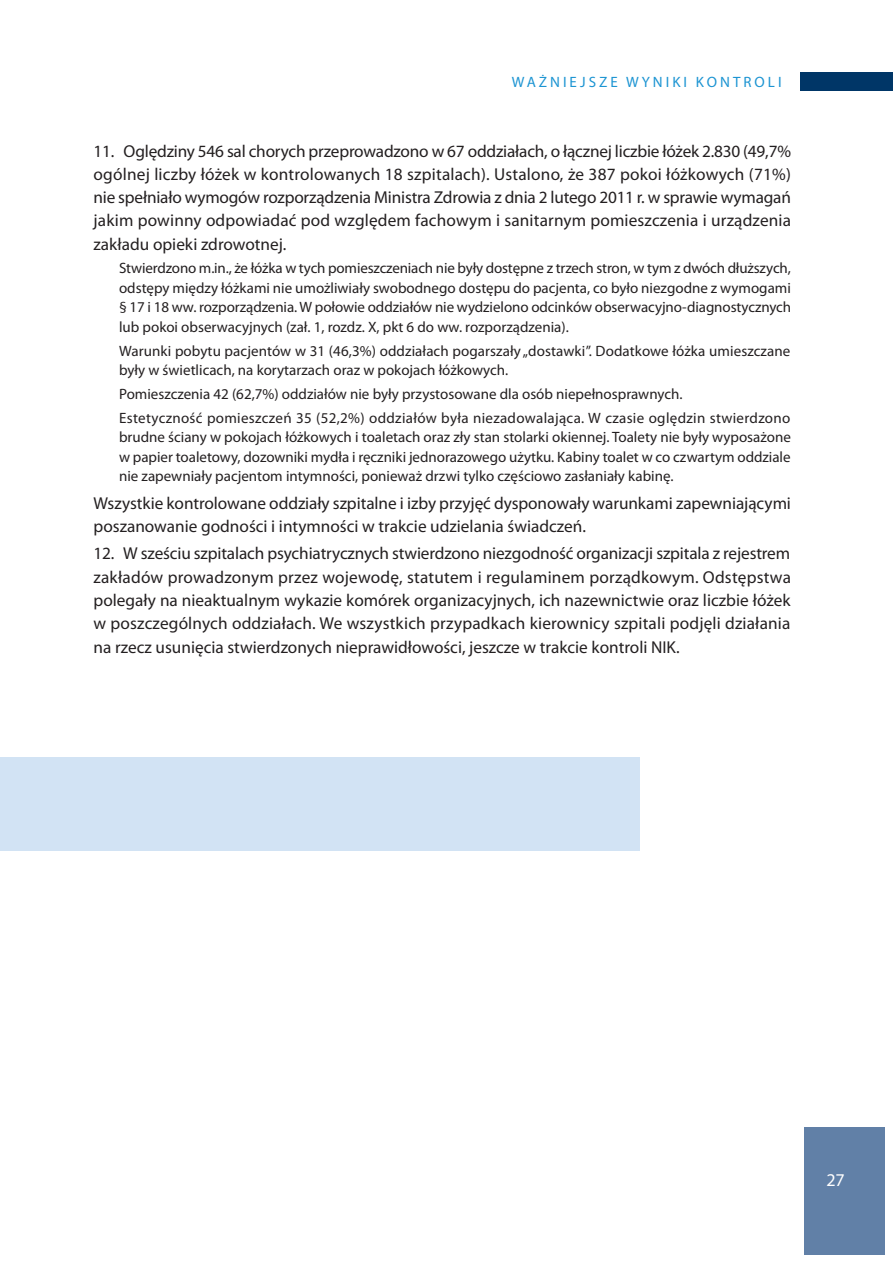
<style>
.page{position:relative;width:893px;height:1263px;background:#fff}
.page>*{position:absolute;margin:0;border:0;box-sizing:border-box;transform-origin:0 0}
.t1{font:18px "Myriad Pro";color:#fff}
.t2{font:17.25px/23.2px "Myriad Pro";color:#231f20;text-align:justify}
.t3{font:15px/19.5px "Myriad Pro";color:#231f20;text-align:justify}
.t4{font:15px "Myriad Pro";letter-spacing:.2em;color:#1c94d2}
</style>
<div class="page">
<div style="left:804px;top:1127px;width:80px;height:127px;background:#6180a7"></div>
<div style="left:800px;top:72px;width:93px;height:19px;background:#003667"></div>
<div style="left:0;top:757px;width:639px;height:93px;background:#d2e3f4"></div>
<p class="t4" style="left:512px;top:73px;width:49px">wa żniejsze</p>
<p class="t4" style="left:626px;top:73px;width:11px">wyniki</p>
<p class="t4" style="left:696px;top:73px;width:36px">kontr</p>
<p class="t4" style="left:755px;top:73px;width:21px">oli</p>
<p class="t2" style="left:94px;top:139px;width:699px">11. Oględziny 546 sal chorych przeprowadzono w 67 oddziałach, o łącznej liczbie łóżek 2.830 (49,7% ogólnej liczby łóżek w kontrolowanych 18 szpitalach). Ustalono, że 387 pokoi łóżkowych (71%) nie spełniało wymogów rozporządzenia Ministra Zdrowia z dnia 2 lutego 2011 r. w sprawie wymagań jakim powinny odpowiadać pod względem fachowym i sanitarnym pomieszczenia i urządzenia zakładu opieki zdrowotnej.</p>
<p class="t3" style="left:119px;top:258px;width:674px">Stwierdzono m.in., że łóżka w tych pomieszczeniach nie były dostępne z trzech stron, w tym z dwóch dłuższych, odstępy między łóżkami nie umożliwiały swobodnego dostępu do pacjenta, co było niezgodne z wymogami § 17 i 18 ww. rozporządzenia. W połowie oddziałów nie wydzielono odcinków obserwacyjno-diagnostycznych lub pokoi obserwacyjnych (zał. 1, rozdz. X, pkt 6 do ww. rozporządzenia).</p>
<p class="t3" style="left:119px;top:341px;width:673px">Warunki pobytu pacjentów w 31 (46,3%) oddziałach pogarszały „dostawki”. Dodatkowe łóżka umieszczane były w świetlicach, na korytarzach oraz w pokojach łóżkowych.</p>
<p class="t3" style="left:119px;top:382px;width:673px;line-height:23.7px">Pomieszczenia 42 (62,7%) oddziałów nie były przystosowane dla osób niepełnosprawnych.<br>Estetyczność pomieszczeń 35 (52,2%) oddziałów była niezadowalająca. W czasie oględzin stwierdzono</p>
<p class="t3" style="left:119px;top:427px;width:673px">brudne ściany w pokojach łóżkowych i toaletach oraz zły stan stolarki okiennej. Toalety nie były wyposażone w papier toaletowy, dozowniki mydła i ręczniki jednorazowego użytku. Kabiny toalet w co czwartym oddziale nie zapewniały pacjentom intymności, ponieważ drzwi tylko częściowo zasłaniały kabinę.</p>
<p class="t2" style="left:94px;top:491px;width:699px">Wszystkie kontrolowane oddziały szpitalne i izby przyjęć dysponowały warunkami zapewniającymi poszanowanie godności i intymności w trakcie udzielania świadczeń.</p>
<p class="t2" style="left:94px;top:542px;width:699px">12. W sześciu szpitalach psychiatrycznych stwierdzono niezgodność organizacji szpitala z rejestrem zakładów prowadzonym przez wojewodę, statutem i regulaminem porządkowym. Odstępstwa polegały na nieaktualnym wykazie komórek organizacyjnych, ich nazewnictwie oraz liczbie łóżek w poszczególnych oddziałach. We wszystkich przypadkach kierownicy szpitali podjęli działania na rzecz usunięcia stwierdzonych nieprawidłowości, jeszcze w trakcie kontroli NIK.</p>
<p class="t1" style="left:826px;top:1168px;width:20px">27</p>
</div>
